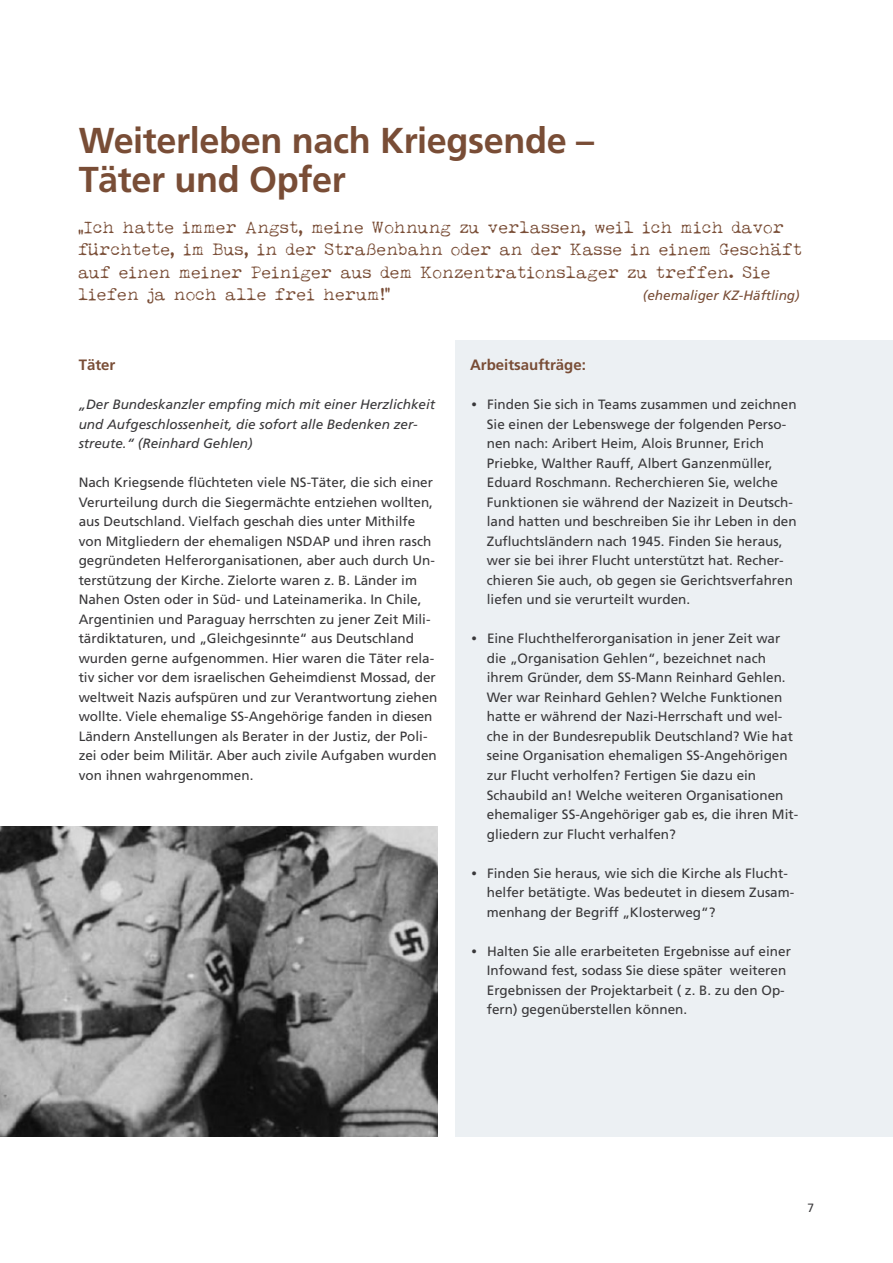
<style>
.page{position:relative;width:893px;height:1263px;background:#fff}
.page>*{position:absolute;margin:0;border:0;box-sizing:border-box;transform-origin:0 0}
.t1{font:700 36px/39px "Frutiger";letter-spacing:-.01em;color:#794d36}
.t2{font:16.5px/22.5px "LUCKYTYPEWRITER";color:#794d36}
.t3{font:700 15px "Frutiger";color:#794d36}
.t4{font:13.5px/19.5px "Frutiger";color:#39383a}
.t5{font:italic 13.5px/19.5px "Frutiger";color:#39383a}
.t6{font:italic 13.5px "Frutiger";color:#794d36}
.t7{font:12px "Frutiger";color:#39383a}
.s1{font-family:"Menlo"}
</style>
<div class="page">
<div style="left:455px;top:340px;width:438px;height:797px;background:#ecf0f3"></div>
<img style="left:1px;top:827px;width:437px;height:310px">
<h1 class="t1" style="left:79px;top:124px;width:517px">Weiterleben nach Kriegsende –<br>Täter und Opfer</h1>
<p class="t2" style="left:79px;top:217px;width:725px">„Ich hatte immer Angst, meine Wohnung zu verlassen, weil ich mich davor fürchtete, im Bus, in der Straßenbahn oder an der Kasse in einem Geschäft auf einen meiner Peiniger aus dem Konzentrationslager zu treffen. Sie liefen ja noch alle frei herum!“</p>
<p class="t6" style="left:643px;top:290px;width:158px">(ehemaliger KZ-Häftling)</p>
<p class="t3" style="left:79px;top:359px;width:38px">Täter</p>
<p class="t5" style="left:79px;top:396px;width:358px">„Der Bundeskanzler empfing mich mit einer Herzlichkeit und Aufgeschlossenheit, die sofort alle Bedenken zer&shy;streute.“ (Reinhard Gehlen)</p>
<p class="t4" style="left:79px;top:474px;width:360px">Nach Kriegsende flüchteten viele NS-Täter, die sich einer Verurteilung durch die Siegermächte entziehen wollten, aus Deutschland. Vielfach geschah dies unter Mithilfe von Mitgliedern der ehemaligen NSDAP und ihren rasch gegründeten Helferorganisationen, aber auch durch Un&shy;terstützung der Kirche. Zielorte waren z. B. Länder im Nahen Osten oder in Süd- und Lateinamerika. In Chile, Argentinien und Paraguay herrschten zu jener Zeit Mili&shy;tärdiktaturen, und „Gleichgesinnte“ aus Deutschland wurden gerne aufgenommen. Hier waren die Täter rela&shy;tiv sicher vor dem israelischen Geheimdienst Mossad, der weltweit Nazis aufspüren und zur Verantwortung ziehen wollte. Viele ehemalige SS-Angehörige fanden in diesen Ländern Anstellungen als Berater in der Justiz, der Poli&shy;zei oder beim Militär. Aber auch zivile Aufgaben wurden von ihnen wahrgenommen.</p>
<p class="t3" style="left:470px;top:358px;width:117px">Arbeitsaufträge:</p>
<p class="t4" style="left:487px;top:396px;width:311px;text-indent:-17px"><span class="s1">∙</span> Finden Sie sich in Teams zusammen und zeichnen Sie einen der Lebenswege der folgenden Perso&shy;nen nach: Aribert Heim, Alois Brunner, Erich Priebke, Walther Rauff, Albert Ganzenmüller, Eduard Roschmann. Recherchieren Sie, welche Funktionen sie während der Nazizeit in Deutsch&shy;land hatten und beschreiben Sie ihr Leben in den Zufluchtsländern nach 1945. Finden Sie heraus, wer sie bei ihrer Flucht unterstützt hat. Recher&shy;chieren Sie auch, ob gegen sie Gerichtsverfahren liefen und sie verurteilt wurden.</p>
<p class="t4" style="left:487px;top:630px;width:313px;text-indent:-17px"><span class="s1">∙</span> Eine Fluchthelferorganisation in jener Zeit war die „Organisation Gehlen“, bezeichnet nach ihrem Gründer, dem SS-Mann Reinhard Gehlen.<br>Wer war Reinhard Gehlen? Welche Funktionen hatte er während der Nazi-Herrschaft und wel&shy;che in der Bundesrepublik Deutschland? Wie hat seine Organisation ehemaligen SS-Angehörigen zur Flucht verholfen? Fertigen Sie dazu ein Schaubild an! Welche weiteren Organisationen ehemaliger SS-Angehöriger gab es, die ihren Mit&shy;gliedern zur Flucht verhalfen?</p>
<p class="t4" style="left:487px;top:864px;width:309px;text-indent:-17px"><span class="s1">∙</span> Finden Sie heraus, wie sich die Kirche als Flucht&shy;helfer betätigte. Was bedeutet in diesem Zusam&shy;menhang der Begriff „Klosterweg“?</p>
<p class="t4" style="left:487px;top:942px;width:306px;text-indent:-17px"><span class="s1">∙</span> Halten Sie alle erarbeiteten Ergebnisse auf einer Infowand fest, sodass Sie diese später weiteren Ergebnissen der Projektarbeit ( z. B. zu den Op&shy;fern) gegenüberstellen können.</p>
<p class="t7" style="left:808px;top:1203px;width:8px">7</p>
</div>
